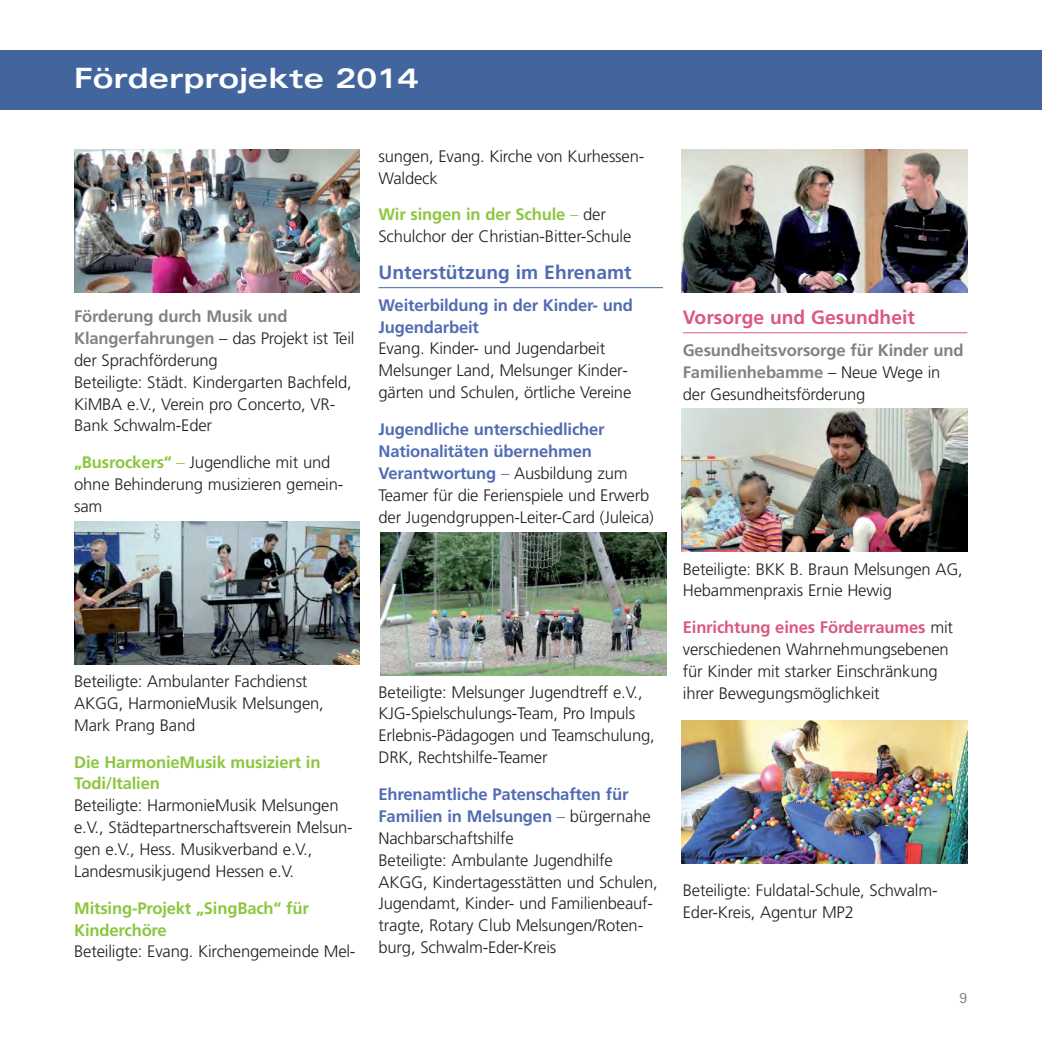
<style>
.page{position:relative;width:1042px;height:1042px;background:#fff}
.page>*{position:absolute;margin:0;border:0;box-sizing:border-box;transform-origin:0 0}
.t1{font:700 expanded 28px "Univers";color:#fff}
.t2{font:700 19.25px "Frutiger";color:#526cb3}
.t3{font:700 19.25px "Frutiger";color:#db597e}
.t4{font:300 16.62px/21.9px "Frutiger";letter-spacing:-.01em;color:#231f20}
.t5{font:700 16.62px/21.9px "Frutiger";letter-spacing:-.01em;color:#808285}
.t6{font:700 16.62px/21.9px "Frutiger";letter-spacing:-.01em;color:#8cc63f}
.t7{font:700 16.62px/21.9px "Frutiger";letter-spacing:-.01em;color:#526cb3}
.t8{font:15.75px "Rotis Sans Serif";color:#808285}
.s1{font-weight:700;color:#808285}
.s2{font-weight:700;color:#8cc63f}
.s3{color:#8cc63f}
.s4{font-weight:700;color:#526cb3}
.s5{color:#526cb3}
.s6{font-weight:300;color:#231f20}
.s7{font-weight:700;color:#db597e}
</style>
<div class="page">
<div style="left:0;top:50px;width:1041px;height:59px;background:#42659e"></div>
<hr style="left:378px;top:287px;width:285px;height:1px;background:#42659e">
<hr style="left:683px;top:332px;width:284px;height:1px;background:#db597e">
<img style="left:74px;top:149px;width:286px;height:143px">
<img style="left:74px;top:521px;width:286px;height:143px">
<img style="left:380px;top:533px;width:286px;height:142px">
<img style="left:681px;top:149px;width:286px;height:143px">
<img style="left:681px;top:720px;width:286px;height:143px">
<img style="left:681px;top:408px;width:286px;height:143px">
<h1 class="t1" style="left:74px;top:68px;width:346px">Förderprojekte 2014</h1>
<p class="t4" style="left:74px;top:306px;width:282px"><span class="s1">Förderung durch Musik und<br>Klangerfahrungen</span> – das Projekt ist Teil der Sprachförderung<br>Beteiligte: Städt. Kindergarten Bachfeld,<br>KiMBA e.V., Verein pro Concerto, VR-<br>Bank Schwalm-Eder</p>
<p class="t4" style="left:74px;top:453px;width:271px"><span class="s2">„Busrockers“</span> <span class="s3">–</span> Jugendliche mit und ohne Behinderung musizieren gemein&shy;sam</p>
<p class="t4" style="left:378px;top:146px;width:267px">sungen, Evang. Kirche von Kurhessen-<br>Waldeck</p>
<p class="t4" style="left:378px;top:205px;width:254px"><span class="s2">Wir singen in der Schule</span> <span class="s3">–</span> der<br>Schulchor der Christian-Bitter-Schule</p>
<p class="t2" style="left:378px;top:264px;width:255px">Unterstützung im Ehrenamt</p>
<p class="t7" style="left:378px;top:295px;width:256px">Weiterbildung in der Kinder- und<br>Jugendarbeit</p>
<p class="t4" style="left:378px;top:339px;width:254px">Evang. Kinder- und Jugendarbeit<br>Melsunger Land, Melsunger Kinder&shy;gärten und Schulen, örtliche Vereine</p>
<p class="t4" style="left:378px;top:419px;width:277px"><span class="s4">Jugendliche unterschiedlicher Nationalitäten übernehmen Verantwortung</span> <span class="s5">–</span> Ausbildung zum Teamer für die Ferienspiele und Erwerb der Jugendgruppen-Leiter-Card (Juleica)</p>
<p class="t4" style="left:74px;top:671px;width:251px">Beteiligte: Ambulanter Fachdienst<br>AKGG, HarmonieMusik Melsungen,<br>Mark Prang Band</p>
<p class="t6" style="left:74px;top:752px;width:248px">Die HarmonieMusik musiziert in<br>Todi/Italien</p>
<p class="t4" style="left:74px;top:796px;width:280px">Beteiligte: HarmonieMusik Melsungen e.V., Städtepartnerschaftsverein Melsun&shy;gen e.V., Hess. Musikverband e.V., Landesmusikjugend Hessen e.V.</p>
<p class="t6" style="left:74px;top:898px;width:236px">Mitsing-Projekt „SingBach“ für<br>Kinderchöre</p>
<p class="t4" style="left:74px;top:942px;width:283px">Beteiligte: Evang. Kirchengemeinde Mel-</p>
<p class="t4" style="left:378px;top:682px;width:278px">Beteiligte: Melsunger Jugendtreff e.V., KJG-Spielschulungs-Team, Pro Impuls Erlebnis-Pädagogen und Teamschulung, DRK, Rechtshilfe-Teamer</p>
<p class="t4" style="left:378px;top:784px;width:281px"><span class="s4">Ehrenamtliche Patenschaften für Familien in Melsungen</span> <span class="s5">–</span> bürgernahe Nachbarschaftshilfe<br>Beteiligte: Ambulante Jugendhilfe AKGG, Kindertagesstätten und Schulen, Jugendamt, Kinder- und Familienbeauf&shy;tragte, Rotary Club Melsungen/Roten&shy;burg, Schwalm-Eder-Kreis</p>
<p class="t3" style="left:683px;top:309px;width:234px">Vorsorge und Gesundheit</p>
<p class="t5" style="left:683px;top:340px;width:282px">Gesundheitsvorsorge für Kinder und<br>Familienhebamme <span class="s6">– Neue Wege in der Gesundheitsförderung</span></p>
<p class="t4" style="left:683px;top:559px;width:281px">Beteiligte: BKK B. Braun Melsungen AG,<br>Hebammenpraxis Ernie Hewig</p>
<p class="t4" style="left:683px;top:618px;width:272px"><span class="s7">Einrichtung eines Förderraumes</span> mit verschiedenen Wahrnehmungsebenen für Kinder mit starker Einschränkung ihrer Bewegungsmöglichkeit</p>
<p class="t4" style="left:683px;top:880px;width:256px">Beteiligte: Fuldatal-Schule, Schwalm-<br>Eder-Kreis, Agentur MP2</p>
<p class="t8" style="left:959px;top:992px;width:9px">9</p>
</div>
